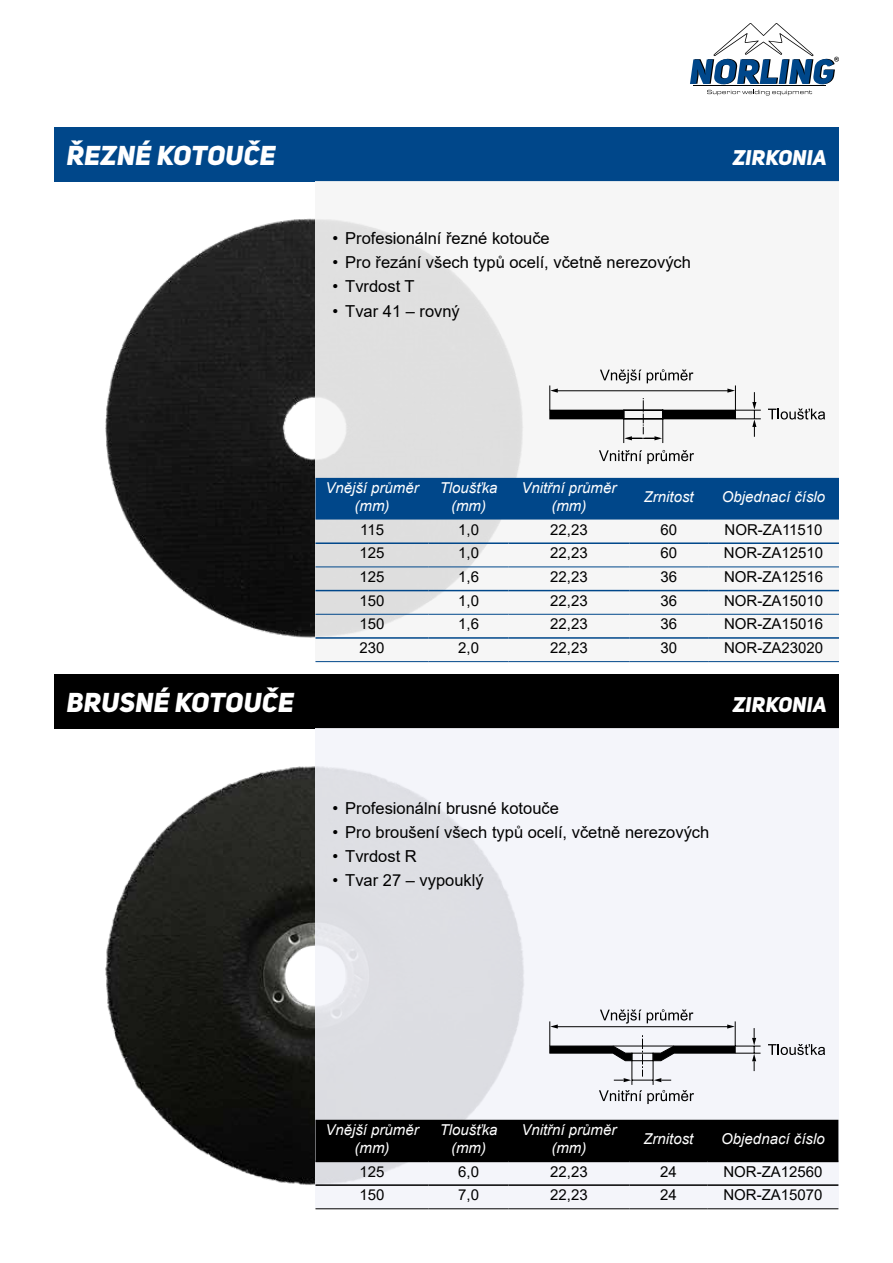
<style>
.page{position:relative;width:893px;height:1263px;background:#fff}
.page>*{position:absolute;margin:0;border:0;box-sizing:border-box;transform-origin:0 0}
.t1{font:27px "Uni Sans Heavy Italic CAPS";letter-spacing:.01em;color:#fff}
.t2{font:21px "Uni Sans Heavy Italic CAPS";letter-spacing:.01em;color:#fff}
.t3{font:16.5px "Arial";color:#000}
.t4{font:15px "Arial";color:#000}
.t5{font:italic 15px/18px "Arial";color:#fff;text-align:center}
</style>
<div class="page">
<div style="left:54px;top:128px;width:785px;height:54px;background:#00478a"></div>
<div style="left:54px;top:675px;width:785px;height:54px;background:#000"></div>
<img style="left:105px;top:766px;width:210px;height:419px">
<img style="left:105px;top:218px;width:210px;height:420px">
<svg style="left:315px;top:219px;width:524px;height:418px;fill:#f6f6f6"></svg>
<div style="left:315px;top:478px;width:524px;height:41px;background:#00478a"></div>
<hr style="left:315px;top:567px;width:114px;height:1px;background:#00478a">
<hr style="left:429px;top:567px;width:80px;height:1px;background:#00478a">
<hr style="left:509px;top:567px;width:120px;height:1px;background:#00478a">
<hr style="left:629px;top:567px;width:79px;height:1px;background:#00478a">
<hr style="left:708px;top:567px;width:131px;height:1px;background:#00478a">
<hr style="left:315px;top:614px;width:114px;height:1px;background:#00478a">
<hr style="left:429px;top:614px;width:80px;height:1px;background:#00478a">
<hr style="left:509px;top:614px;width:120px;height:1px;background:#00478a">
<hr style="left:629px;top:614px;width:79px;height:1px;background:#00478a">
<hr style="left:708px;top:614px;width:131px;height:1px;background:#00478a">
<hr style="left:315px;top:590px;width:114px;height:1px;background:#00478a">
<hr style="left:429px;top:590px;width:80px;height:1px;background:#00478a">
<hr style="left:509px;top:590px;width:120px;height:1px;background:#00478a">
<hr style="left:629px;top:590px;width:79px;height:1px;background:#00478a">
<hr style="left:708px;top:590px;width:131px;height:1px;background:#00478a">
<hr style="left:315px;top:542px;width:114px;height:2px;background:#00478a">
<hr style="left:429px;top:542px;width:80px;height:2px;background:#00478a">
<hr style="left:509px;top:542px;width:120px;height:2px;background:#00478a">
<hr style="left:629px;top:542px;width:79px;height:2px;background:#00478a">
<hr style="left:708px;top:542px;width:131px;height:2px;background:#00478a">
<hr style="left:315px;top:637px;width:114px;height:2px;background:#00478a">
<hr style="left:429px;top:637px;width:80px;height:2px;background:#00478a">
<hr style="left:509px;top:637px;width:120px;height:2px;background:#00478a">
<hr style="left:629px;top:637px;width:79px;height:2px;background:#00478a">
<hr style="left:708px;top:637px;width:131px;height:2px;background:#00478a">
<hr style="left:315px;top:661px;width:114px;height:1px;background:#00478a">
<hr style="left:429px;top:661px;width:80px;height:1px;background:#00478a">
<hr style="left:509px;top:661px;width:120px;height:1px;background:#00478a">
<hr style="left:629px;top:661px;width:79px;height:1px;background:#00478a">
<hr style="left:708px;top:661px;width:131px;height:1px;background:#00478a">
<svg style="left:315px;top:729px;width:524px;height:480px;fill:#f4f5fa"></svg>
<div style="left:315px;top:1120px;width:523px;height:41px;background:#000"></div>
<hr style="left:315px;top:1161px;width:114px;height:1px;background:#000">
<hr style="left:429px;top:1161px;width:80px;height:1px;background:#000">
<hr style="left:509px;top:1161px;width:120px;height:1px;background:#000">
<hr style="left:629px;top:1161px;width:79px;height:1px;background:#000">
<hr style="left:708px;top:1161px;width:130px;height:1px;background:#000">
<hr style="left:315px;top:1184px;width:114px;height:2px;background:#000">
<hr style="left:429px;top:1184px;width:80px;height:2px;background:#000">
<hr style="left:509px;top:1184px;width:120px;height:2px;background:#000">
<hr style="left:629px;top:1184px;width:79px;height:2px;background:#000">
<hr style="left:708px;top:1184px;width:130px;height:2px;background:#000">
<hr style="left:315px;top:1208px;width:114px;height:1px;background:#000">
<hr style="left:429px;top:1208px;width:80px;height:1px;background:#000">
<hr style="left:509px;top:1208px;width:120px;height:1px;background:#000">
<hr style="left:629px;top:1208px;width:79px;height:1px;background:#000">
<hr style="left:708px;top:1208px;width:130px;height:1px;background:#000">
<hr style="left:556px;top:390px;width:175px;height:1px;background:#000">
<svg style="left:549px;top:385px;width:9px;height:25px"></svg>
<div style="left:550px;top:410px;width:74px;height:9px;background:#000"></div>
<svg style="left:600px;top:369px;width:161px;height:74px"></svg>
<svg style="left:599px;top:450px;width:95px;height:14px"></svg>
<svg style="left:768px;top:409px;width:57px;height:10px"></svg>
<svg style="left:549px;top:1009px;width:211px;height:95px"></svg>
<svg style="left:768px;top:1044px;width:57px;height:11px"></svg>
<hr style="left:693px;top:86px;width:133px;height:1px;background:#000">
<svg style="left:707px;top:90px;width:105px;height:5px"></svg>
<svg style="left:690px;top:23px;width:149px;height:61px"></svg>
<h1 class="t1" style="left:67px;top:139px;width:210px">ŘEZNÉ KOTOUČE</h1>
<h2 class="t2" style="left:733px;top:144px;width:96px">ZIRKONIA</h2>
<p class="t3" style="left:332px;top:227px;width:219px">• Profesionální řezné kotouče</p>
<p class="t3" style="left:332px;top:251px;width:360px">• Pro řezání všech typů ocelí, včetně nerezových</p>
<p class="t3" style="left:332px;top:275px;width:84px">• Tvrdost T</p>
<p class="t3" style="left:332px;top:299px;width:129px">• Tvar 41 – rovný</p>
<p class="t5" style="left:325px;top:479px;width:95px">Vnější průměr (mm)</p>
<p class="t5" style="left:440px;top:479px;width:59px">Tloušťka (mm)</p>
<p class="t5" style="left:521px;top:479px;width:97px">Vnitřní průměr (mm)</p>
<p class="t5" style="left:644px;top:488px;width:52px">Zrnitost</p>
<p class="t5" style="left:722px;top:488px;width:105px">Objednací číslo</p>
<p class="t4" style="left:360px;top:519px;width:25px">115</p>
<p class="t4" style="left:458px;top:519px;width:22px">1,0</p>
<p class="t4" style="left:550px;top:519px;width:39px">22,23</p>
<p class="t4" style="left:660px;top:519px;width:18px">60</p>
<p class="t4" style="left:724px;top:519px;width:100px">NOR-ZA11510</p>
<p class="t4" style="left:360px;top:543px;width:27px">125</p>
<p class="t4" style="left:458px;top:543px;width:22px">1,0</p>
<p class="t4" style="left:550px;top:543px;width:39px">22,23</p>
<p class="t4" style="left:660px;top:543px;width:18px">60</p>
<p class="t4" style="left:724px;top:543px;width:101px">NOR-ZA12510</p>
<p class="t4" style="left:360px;top:566px;width:27px">125</p>
<p class="t4" style="left:458px;top:566px;width:22px">1,6</p>
<p class="t4" style="left:550px;top:566px;width:39px">22,23</p>
<p class="t4" style="left:660px;top:566px;width:18px">36</p>
<p class="t4" style="left:724px;top:566px;width:101px">NOR-ZA12516</p>
<p class="t4" style="left:360px;top:590px;width:27px">150</p>
<p class="t4" style="left:458px;top:590px;width:22px">1,0</p>
<p class="t4" style="left:550px;top:590px;width:39px">22,23</p>
<p class="t4" style="left:660px;top:590px;width:18px">36</p>
<p class="t4" style="left:724px;top:590px;width:101px">NOR-ZA15010</p>
<p class="t4" style="left:360px;top:614px;width:27px">150</p>
<p class="t4" style="left:458px;top:614px;width:22px">1,6</p>
<p class="t4" style="left:550px;top:614px;width:39px">22,23</p>
<p class="t4" style="left:660px;top:614px;width:18px">36</p>
<p class="t4" style="left:724px;top:614px;width:101px">NOR-ZA15016</p>
<p class="t4" style="left:360px;top:637px;width:27px">230</p>
<p class="t4" style="left:458px;top:637px;width:22px">2,0</p>
<p class="t4" style="left:550px;top:637px;width:39px">22,23</p>
<p class="t4" style="left:660px;top:637px;width:18px">30</p>
<p class="t4" style="left:724px;top:637px;width:101px">NOR-ZA23020</p>
<h1 class="t1" style="left:67px;top:686px;width:229px">BRUSNÉ KOTOUČE</h1>
<h2 class="t2" style="left:733px;top:692px;width:96px">ZIRKONIA</h2>
<p class="t3" style="left:332px;top:797px;width:228px">• Profesionální brusné kotouče</p>
<p class="t3" style="left:332px;top:821px;width:378px">• Pro broušení všech typů ocelí, včetně nerezových</p>
<p class="t3" style="left:332px;top:845px;width:86px">• Tvrdost R</p>
<p class="t3" style="left:332px;top:869px;width:153px">• Tvar 27 – vypouklý</p>
<p class="t5" style="left:325px;top:1121px;width:95px">Vnější průměr (mm)</p>
<p class="t5" style="left:440px;top:1121px;width:59px">Tloušťka (mm)</p>
<p class="t5" style="left:521px;top:1121px;width:97px">Vnitřní průměr (mm)</p>
<p class="t5" style="left:643px;top:1130px;width:52px">Zrnitost</p>
<p class="t5" style="left:721px;top:1130px;width:105px">Objednací číslo</p>
<p class="t4" style="left:360px;top:1161px;width:27px">125</p>
<p class="t4" style="left:458px;top:1161px;width:22px">6,0</p>
<p class="t4" style="left:550px;top:1161px;width:39px">22,23</p>
<p class="t4" style="left:660px;top:1161px;width:18px">24</p>
<p class="t4" style="left:723px;top:1161px;width:101px">NOR-ZA12560</p>
<p class="t4" style="left:360px;top:1185px;width:27px">150</p>
<p class="t4" style="left:458px;top:1185px;width:22px">7,0</p>
<p class="t4" style="left:550px;top:1185px;width:39px">22,23</p>
<p class="t4" style="left:660px;top:1185px;width:18px">24</p>
<p class="t4" style="left:723px;top:1185px;width:101px">NOR-ZA15070</p>
</div>
